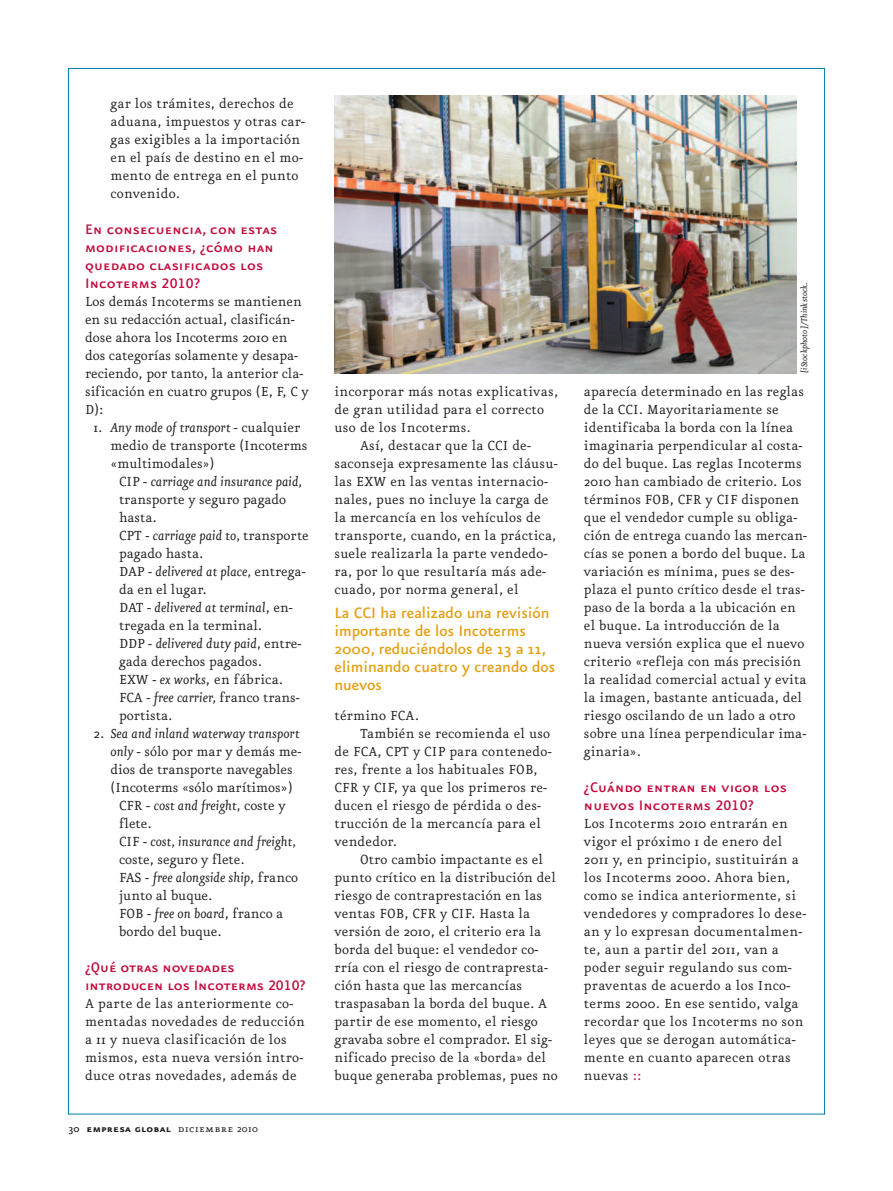
<style>
.page{position:relative;width:893px;height:1191px;background:#fff}
.page>*{position:absolute;margin:0;border:0;box-sizing:border-box;transform-origin:0 0}
.t1{font:500 18px/18px "Eureka Sans";color:#e49f13}
.t2{font:16.5px/18px "Eureka Sans Medium Caps";letter-spacing:.015em;color:#c40a3c}
.t3{font:15.75px/18px "Eureka";letter-spacing:.01em;color:#231f20}
.t4{font:italic 15.75px "Eureka";color:#231f20}
.t5{font:12px "Eureka Sans Bold Caps";letter-spacing:.025em;color:#231f20}
.t6{font:italic 10.2px "Eureka";color:#231f20}
.s1{font-style:normal}
.s2{font-style:italic}
.s3{font-family:"Eureka";font-weight:500}
.s4{font-family:"Eureka Small Caps"}
.s5{font-family:"Eureka"}
.s6{color:#c40a3c}
</style>
<div class="page">
<img style="left:334px;top:96px;width:463px;height:277px">
<p class="t3" style="left:111px;top:95px;width:196px">gar los trámites, derechos de aduana, impuestos y otras car&shy;gas exigibles a la importación en el país de destino en el mo&shy;mento de entrega en el punto convenido.</p>
<p class="t2" style="left:85px;top:219px;width:194px">En consecuencia, con estas modificaciones, ¿cómo han quedado clasificados los<br>Incoterms 2010?</p>
<p class="t3" style="left:85px;top:293px;width:225px">Los demás Incoterms se mantienen en su redacción actual, clasificán&shy;dose ahora los Incoterms 2010 en dos categorías solamente y desapa&shy;reciendo, por tanto, la anterior cla&shy;sificación en cuatro grupos (E, F, C y<br>D):</p>
<p class="t4" style="left:94px;top:420px;width:208px"><span class="s1">1.</span> Any mode of transport <span class="s1">- cualquier</span></p>
<p class="t3" style="left:111px;top:437px;width:198px">medio de transporte (Incoterms</p>
<p class="t3" style="left:111px;top:455px;width:105px">«multimodales»)</p>
<p class="t4" style="left:119px;top:474px;width:185px"><span class="s1">CIP -</span> carriage and insurance paid,</p>
<p class="t3" style="left:119px;top:491px;width:169px">transporte y seguro pagado</p>
<p class="t3" style="left:119px;top:509px;width:39px">hasta.</p>
<p class="t4" style="left:119px;top:528px;width:191px"><span class="s1">CPT -</span> carriage paid to, <span class="s1">transporte</span></p>
<p class="t3" style="left:119px;top:545px;width:86px">pagado hasta.</p>
<p class="t4" style="left:119px;top:564px;width:188px"><span class="s1">DAP -</span> delivered at place, <span class="s1">entrega-</span></p>
<p class="t3" style="left:119px;top:581px;width:89px">da en el lugar.</p>
<p class="t4" style="left:119px;top:600px;width:175px"><span class="s1">DAT -</span> delivered at terminal<span class="s1">, en-</span></p>
<p class="t3" style="left:119px;top:617px;width:144px">tregada en la terminal.</p>
<p class="t4" style="left:119px;top:636px;width:184px"><span class="s1">DDP -</span> delivered duty paid, <span class="s1">entre-</span></p>
<p class="t3" style="left:119px;top:653px;width:144px">gada derechos pagados.</p>
<p class="t3" style="left:119px;top:671px;width:165px">EXW - <span class="s2">ex works</span>, en fábrica.</p>
<p class="t3" style="left:119px;top:689px;width:182px">FCA - <span class="s2">free carrier,</span> franco trans-</p>
<p class="t3" style="left:119px;top:707px;width:55px">portista.</p>
<p class="t4" style="left:94px;top:726px;width:208px"><span class="s1">2.</span> Sea and inland waterway transport</p>
<p class="t3" style="left:111px;top:743px;width:192px"><span class="s2">only</span> - sólo por mar y demás me-</p>
<p class="t3" style="left:111px;top:761px;width:184px">dios de transporte navegables</p>
<p class="t3" style="left:111px;top:779px;width:184px">(Incoterms «sólo marítimos»)</p>
<p class="t4" style="left:119px;top:798px;width:168px"><span class="s1">CFR -</span> cost and freight, <span class="s1">coste y</span></p>
<p class="t3" style="left:119px;top:815px;width:34px">flete.</p>
<p class="t4" style="left:119px;top:834px;width:179px"><span class="s1">CIF -</span> cost, insurance and freight,</p>
<p class="t3" style="left:119px;top:851px;width:127px">coste, seguro y flete.</p>
<p class="t4" style="left:119px;top:870px;width:181px"><span class="s1">FAS -</span> free alongside ship<span class="s1">, franco</span></p>
<p class="t3" style="left:119px;top:887px;width:95px">junto al buque.</p>
<p class="t3" style="left:119px;top:905px;width:166px">FOB - <span class="s2">free on board</span>, franco a</p>
<p class="t3" style="left:119px;top:923px;width:104px">bordo del buque.</p>
<p class="t2" style="left:85px;top:957px;width:222px">¿Qué otras novedades introducen los Incoterms 2010?</p>
<p class="t3" style="left:85px;top:995px;width:221px">A parte de las anteriormente co&shy;mentadas novedades de reducción a 11 y nueva clasificación de los mismos, esta nueva versión intro&shy;duce otras novedades, además de</p>
<p class="t5" style="left:68px;top:1122px;width:191px"><span class="s3">30</span> empresa global <span class="s4">diciembre</span> <span class="s5">2010</span></p>
<p class="t3" style="left:334px;top:383px;width:225px">incorporar más notas explicativas,</p>
<p class="t3" style="left:334px;top:401px;width:211px">de gran utilidad para el correcto</p>
<p class="t3" style="left:334px;top:419px;width:138px">uso de los Incoterms.</p>
<p class="t3" style="left:360px;top:437px;width:173px">Así, destacar que la CCI de-</p>
<p class="t3" style="left:334px;top:455px;width:225px">saconseja expresamente las cláusu-</p>
<p class="t3" style="left:334px;top:473px;width:215px">las EXW en las ventas internacio-</p>
<p class="t3" style="left:334px;top:491px;width:216px">nales, pues no incluye la carga de</p>
<p class="t3" style="left:334px;top:509px;width:208px">la mercancía en los vehículos de</p>
<p class="t3" style="left:334px;top:527px;width:223px">transporte, cuando, en la práctica,</p>
<p class="t3" style="left:334px;top:545px;width:215px">suele realizarla la parte vendedo-</p>
<p class="t3" style="left:334px;top:563px;width:213px">ra, por lo que resultaría más ade-</p>
<p class="t3" style="left:334px;top:581px;width:186px">cuado, por norma general, el</p>
<p class="t1" style="left:334px;top:603px;width:222px">La CCI ha realizado una revisión importante de los Incoterms<br>2000, reduciéndolos de 13 a 11, eliminando cuatro y creando dos nuevos</p>
<p class="t3" style="left:334px;top:707px;width:86px">término FCA.</p>
<p class="t3" style="left:360px;top:725px;width:192px">También se recomienda el uso</p>
<p class="t3" style="left:334px;top:743px;width:219px">de FCA, CPT y CIP para contenedo-</p>
<p class="t3" style="left:334px;top:761px;width:205px">res, frente a los habituales FOB,</p>
<p class="t3" style="left:334px;top:779px;width:214px">CFR y CIF, ya que los primeros re-</p>
<p class="t3" style="left:334px;top:797px;width:208px">ducen el riesgo de pérdida o des-</p>
<p class="t3" style="left:334px;top:815px;width:208px">trucción de la mercancía para el</p>
<p class="t3" style="left:335px;top:833px;width:64px">vendedor.</p>
<p class="t3" style="left:360px;top:851px;width:185px">Otro cambio impactante es el</p>
<p class="t3" style="left:334px;top:869px;width:223px">punto crítico en la distribución del</p>
<p class="t3" style="left:334px;top:887px;width:209px">riesgo de contraprestación en las</p>
<p class="t3" style="left:334px;top:905px;width:197px">ventas FOB, CFR y CIF. Hasta la</p>
<p class="t3" style="left:334px;top:923px;width:208px">versión de 2010, el criterio era la</p>
<p class="t3" style="left:334px;top:941px;width:205px">borda del buque: el vendedor co-</p>
<p class="t3" style="left:334px;top:959px;width:215px">rría con el riesgo de contrapresta-</p>
<p class="t3" style="left:334px;top:977px;width:189px">ción hasta que las mercancías</p>
<p class="t3" style="left:334px;top:995px;width:214px">traspasaban la borda del buque. A</p>
<p class="t3" style="left:334px;top:1013px;width:205px">partir de ese momento, el riesgo</p>
<p class="t3" style="left:334px;top:1031px;width:219px">gravaba sobre el comprador. El sig-</p>
<p class="t3" style="left:334px;top:1049px;width:213px">nificado preciso de la «borda» del</p>
<p class="t3" style="left:334px;top:1067px;width:225px">buque generaba problemas, pues no</p>
<p class="t6" style="left:799px;top:373px;width:92px;rotate:-90deg">[iStockphoto]/Thinkstock.</p>
<p class="t3" style="left:584px;top:383px;width:225px">aparecía determinado en las reglas de la CCI. Mayoritariamente se identificaba la borda con la línea imaginaria perpendicular al costa&shy;do del buque. Las reglas Incoterms<br>2010 han cambiado de criterio. Los términos FOB, CFR y CIF disponen que el vendedor cumple su obliga&shy;ción de entrega cuando las mercan&shy;cías se ponen a bordo del buque. La variación es mínima, pues se des&shy;plaza el punto crítico desde el tras&shy;paso de la borda a la ubicación en el buque. La introducción de la nueva versión explica que el nuevo criterio «refleja con más precisión la realidad comercial actual y evita la imagen, bastante anticuada, del riesgo oscilando de un lado a otro sobre una línea perpendicular ima&shy;ginaria».</p>
<p class="t2" style="left:584px;top:777px;width:204px">¿Cuándo entran en vigor los nuevos Incoterms 2010?</p>
<p class="t3" style="left:584px;top:815px;width:224px">Los Incoterms 2010 entrarán en vigor el próximo 1 de enero del<br>2011 y, en principio, sustituirán a los Incoterms 2000. Ahora bien, como se indica anteriormente, si vendedores y compradores lo dese&shy;an y lo expresan documentalmen&shy;te, aun a partir del 2011, van a poder seguir regulando sus com&shy;praventas de acuerdo a los Inco&shy;terms 2000. En ese sentido, valga recordar que los Incoterms no son leyes que se derogan automática&shy;mente en cuanto aparecen otras nuevas <span class="s6">::</span></p>
</div>
